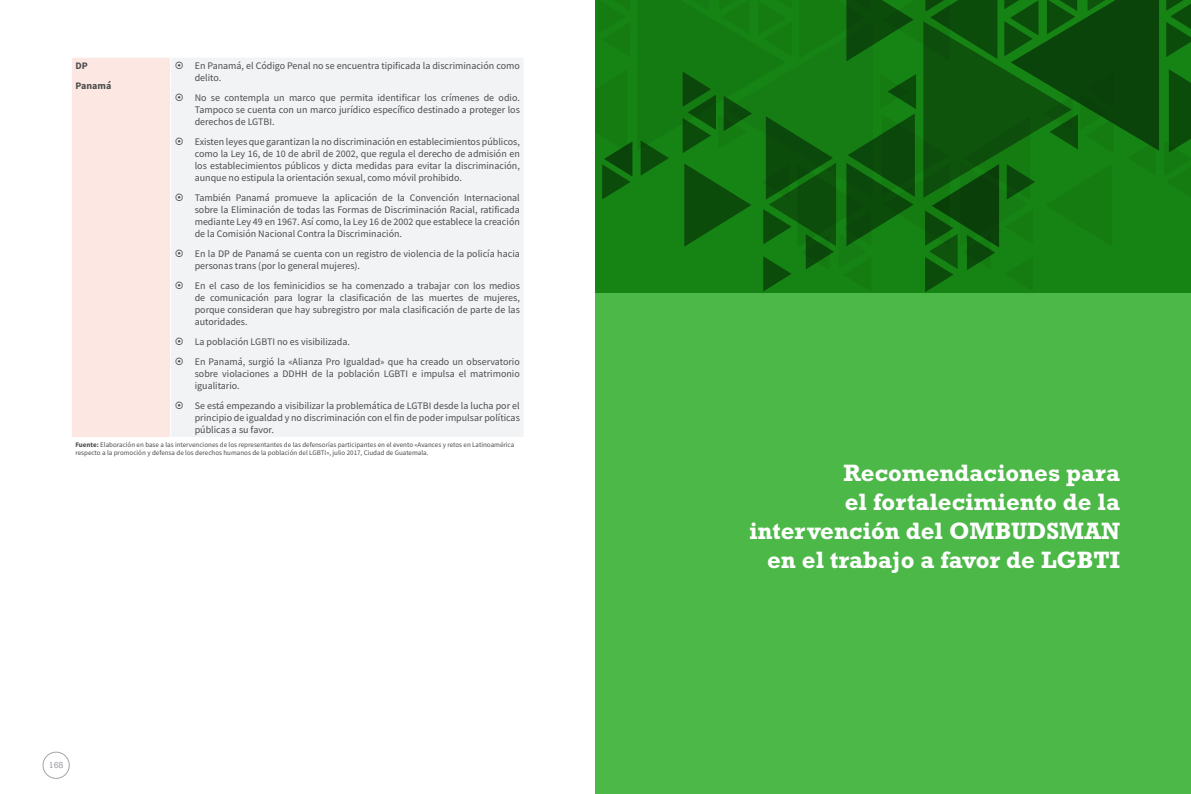
<style>
.page{position:relative;width:1191px;height:794px;background:#fff}
.page>*{position:absolute;margin:0;border:0;box-sizing:border-box;transform-origin:0 0}
.t1{font:700 24px/28.8px "Rockwell";color:#fff;text-align:right}
.t2{font:10px/12px "Source Sans Pro";color:#4b4c4d;text-align:justify}
.t3{font:700 10px/20px "Source Sans Pro";color:#4b4c4d}
.t4{font:9px "Rockwell";color:#a3a4a8}
.t5{font:7px/8.4px "Source Sans Pro";color:#4b4c4d}
.s1{font-weight:700}
</style>
<div class="page">
<div style="left:43px;top:751px;width:27px;height:28px;border:1px solid #a3a4a8;border-radius:50%"></div>
<div style="left:71px;top:57px;width:100px;height:380px;background:#fde7e2"></div>
<div style="left:171px;top:57px;width:353px;height:380px;background:#f2f3f4"></div>
<hr style="left:71px;top:57px;width:100px;height:1px;background:#fff">
<hr style="left:71px;top:58px;width:1px;height:379px;background:#fff">
<hr style="left:171px;top:57px;width:353px;height:1px;background:#fff">
<hr style="left:170px;top:58px;width:1px;height:379px;background:#fff">
<hr style="left:523px;top:58px;width:1px;height:379px;background:#fff">
<div style="left:595px;top:0;width:596px;height:794px;background:#4cb848"></div>
<svg style="left:595px;top:0;width:596px;height:292px;background:#126e10"></svg>
<p class="t3" style="left:76px;top:55px;width:37px">DP<br>Panamá</p>
<p class="t2" style="left:195px;top:60px;width:326px">En Panamá, el Código Penal no se encuentra tipificada la discriminación como delito.</p>
<p class="t2" style="left:195px;top:92px;width:327px">No se contempla un marco que permita identificar los crímenes de odio.<br>Tampoco se cuenta con un marco jurídico específico destinado a proteger los derechos de LGTBI.</p>
<p class="t2" style="left:195px;top:136px;width:327px">Existen leyes que garantizan la no discriminación en establecimientos públicos, como la Ley 16, de 10 de abril de 2002, que regula el derecho de admisión en los establecimientos públicos y dicta medidas para evitar la discriminación, aunque no estipula la orientación sexual, como móvil prohibido.</p>
<p class="t2" style="left:195px;top:192px;width:327px">También Panamá promueve la aplicación de la Convención Internacional sobre la Eliminación de todas las Formas de Discriminación Racial, ratificada mediante Ley 49 en 1967. Así como, la Ley 16 de 2002 que establece la creación de la Comisión Nacional Contra la Discriminación.</p>
<p class="t2" style="left:195px;top:248px;width:327px">En la DP de Panamá se cuenta con un registro de violencia de la policía hacia personas trans (por lo general mujeres).</p>
<p class="t2" style="left:195px;top:280px;width:327px">En el caso de los feminicidios se ha comenzado a trabajar con los medios de comunicación para lograr la clasificación de las muertes de mujeres, porque consideran que hay subregistro por mala clasificación de parte de las autoridades.</p>
<p class="t2" style="left:195px;top:332px;width:327px;line-height:20px">La población LGBTI no es visibilizada.<br>En Panamá, surgió la «Alianza Pro Igualdad» que ha creado un observatorio</p>
<p class="t2" style="left:195px;top:368px;width:326px">sobre violaciones a DDHH de la población LGBTI e impulsa el matrimonio igualitario.</p>
<p class="t2" style="left:195px;top:400px;width:327px">Se está empezando a visibilizar la problemática de LGTBI desde la lucha por el principio de igualdad y no discriminación con el fin de poder impulsar políticas públicas a su favor.</p>
<p class="t5" style="left:75px;top:440px;width:440px"><span class="s1">Fuente:</span> Elaboración en base a las intervenciones de los representantes de las defensorías participantes en el evento «Avances y retos en Latinoamérica respecto a la promoción y defensa de los derechos humanos de la población del LGBTI», julio 2017, Ciudad de Guatemala.</p>
<p class="t4" style="left:49px;top:760px;width:16px">168</p>
<h1 class="t1" style="left:749px;top:459px;width:372px">Recomendaciones para<br>el fortalecimiento de la intervención del OMBUDSMAN en el trabajo a favor de LGBTI</h1>
</div>
